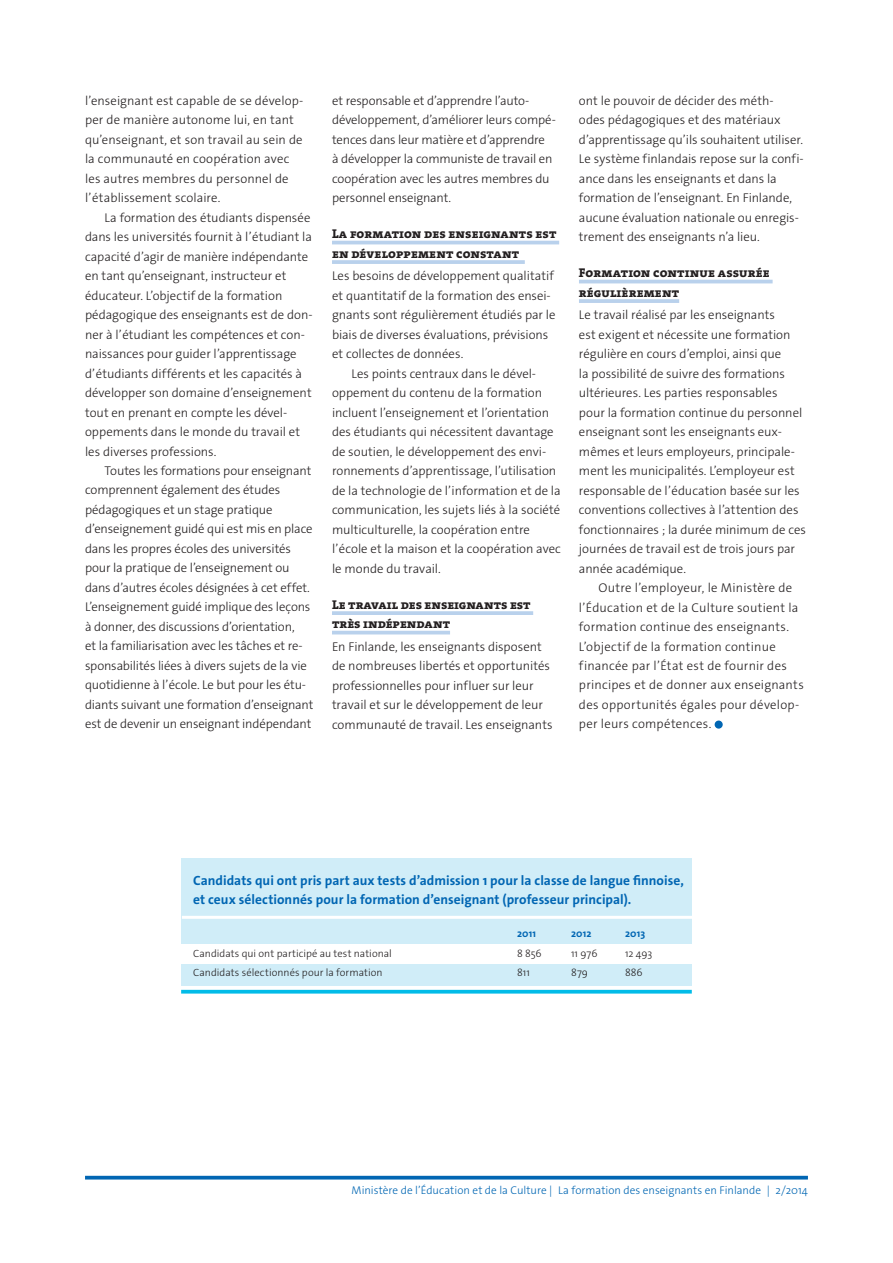
<style>
.page{position:relative;width:893px;height:1263px;background:#fff}
.page>*{position:absolute;margin:0;border:0;box-sizing:border-box;transform-origin:0 0}
.t1{font:700 13.5px/19.5px "The Sans Os F";letter-spacing:.005em;color:#0166b3}
.t2{font:300 12.75px/19.5px "The Sans Os F";color:#231f20}
.t3{font:300 12.75px/19.5px "The Sans Os F";letter-spacing:.02em;color:#231f20}
.t4{font:12.75px/19.5px "The Serif HP8 Ex Bld";letter-spacing:.005em;color:#231f20}
.t5{font:300 11.25px "The Sans Os F";color:#0166b3}
.t6{font:300 10.5px "The Sans Os F";letter-spacing:.005em;color:#231f20}
.t7{font:700 10.5px "The Sans Os F";letter-spacing:.01em;color:#0166b3}
</style>
<div class="page">
<hr style="left:85px;top:1176px;width:723px;height:3px;background:#0166b3">
<hr style="left:332px;top:241px;width:227px;height:3px;background:#b9d1ec">
<hr style="left:332px;top:260px;width:193px;height:4px;background:#b9d1ec">
<svg style="left:332px;top:611px;width:201px;height:4px"></svg>
<hr style="left:332px;top:631px;width:118px;height:3px;background:#b9d1ec">
<hr style="left:579px;top:280px;width:194px;height:3px;background:#b9d1ec">
<svg style="left:579px;top:299px;width:100px;height:4px"></svg>
<div style="left:715px;top:720px;width:8px;height:9px;background:#0166b3;border-radius:50%"></div>
<div style="left:181px;top:858px;width:511px;height:128px;background:#d0edf8"></div>
<div style="left:180px;top:944px;width:575px;height:20px;background:#fff"></div>
<hr style="left:181px;top:990px;width:511px;height:3px;background:#02bce8">
<hr style="left:182px;top:916px;width:510px;height:3px;background:#fff">
<p class="t2" style="left:85px;top:91px;width:220px">l’enseignant est capable de se dévelop&shy;per de manière autonome lui, en tant qu’enseignant, et son travail au sein de la communauté en coopération avec les autres membres du personnel de l’établissement scolaire.</p>
<p class="t2" style="left:85px;top:208px;width:229px;text-indent:19px">La formation des étudiants dispensée dans les universités fournit à l’étudiant la capacité d’agir de manière indépendante en tant qu’enseignant, instructeur et éducateur. L’objectif de la formation pédagogique des enseignants est de don&shy;ner à l’étudiant les compétences et con&shy;naissances pour guider l’apprentissage d’étudiants différents et les capacités à développer son domaine d’enseignement tout en prenant en compte les dével&shy;oppements dans le monde du travail et les diverses professions.</p>
<p class="t2" style="left:85px;top:461px;width:230px;text-indent:19px">Toutes les formations pour enseignant comprennent également des études pédagogiques et un stage pratique d’enseignement guidé qui est mis en place dans les propres écoles des universités pour la pratique de l’enseignement ou dans d’autres écoles désignées à cet effet.<br>L’enseignement guidé implique des leçons à donner, des discussions d’orientation,<br>et la familiarisation avec les tâches et re&shy;sponsabilités liées à divers sujets de la vie quotidienne à l’école. Le but pour les étu&shy;diants suivant une formation d’enseignant est de devenir un enseignant indépendant</p>
<p class="t2" style="left:332px;top:91px;width:225px">et responsable et d’apprendre l’auto&shy;développement, d’améliorer leurs compé&shy;tences dans leur matière et d’apprendre<br>à développer la communiste de travail en coopération avec les autres membres du personnel enseignant.</p>
<p class="t4" style="left:332px;top:224px;width:226px">La formation des enseignants est en développement constant</p>
<p class="t2" style="left:332px;top:266px;width:223px">Les besoins de développement qualitatif</p>
<p class="t2" style="left:332px;top:286px;width:220px">et quantitatif de la formation des ensei-</p>
<p class="t2" style="left:332px;top:305px;width:225px">gnants sont régulièrement étudiés par le</p>
<p class="t2" style="left:332px;top:325px;width:218px">biais de diverses évaluations, prévisions</p>
<p class="t2" style="left:332px;top:344px;width:133px">et collectes de données.</p>
<p class="t2" style="left:351px;top:364px;width:186px">Les points centraux dans le dével-</p>
<p class="t2" style="left:332px;top:383px;width:212px">oppement du contenu de la formation</p>
<p class="t2" style="left:332px;top:403px;width:219px">incluent l’enseignement et l’orientation</p>
<p class="t2" style="left:332px;top:422px;width:223px">des étudiants qui nécessitent davantage</p>
<p class="t2" style="left:332px;top:442px;width:216px">de soutien, le développement des envi-</p>
<p class="t2" style="left:332px;top:461px;width:226px">ronnements d’apprentissage, l’utilisation</p>
<p class="t2" style="left:332px;top:481px;width:230px">de la technologie de l’information et de la</p>
<p class="t2" style="left:332px;top:500px;width:230px">communication, les sujets liés à la société</p>
<p class="t2" style="left:332px;top:519px;width:199px">multiculturelle, la coopération entre</p>
<p class="t2" style="left:332px;top:539px;width:230px">l’école et la maison et la coopération avec</p>
<p class="t2" style="left:332px;top:558px;width:110px">le monde du travail.</p>
<p class="t4" style="left:332px;top:594px;width:200px">Le travail des enseignants est très indépendant</p>
<p class="t2" style="left:332px;top:636px;width:222px">En Finlande, les enseignants disposent de nombreuses libertés et opportunités professionnelles pour influer sur leur travail et sur le développement de leur communauté de travail. Les enseignants</p>
<p class="t2" style="left:579px;top:91px;width:226px">ont le pouvoir de décider des méth-<br>odes pédagogiques et des matériaux d’apprentissage qu’ils souhaitent utiliser.<br>Le système finlandais repose sur la confi&shy;ance dans les enseignants et dans la formation de l’enseignant. En Finlande, aucune évaluation nationale ou enregis&shy;trement des enseignants n’a lieu.</p>
<p class="t4" style="left:579px;top:263px;width:192px">Formation continue assurée régulièrement</p>
<p class="t2" style="left:579px;top:305px;width:229px">Le travail réalisé par les enseignants<br>est exigent et nécessite une formation régulière en cours d’emploi, ainsi que<br>la possibilité de suivre des formations ultérieures. Les parties responsables pour la formation continue du personnel enseignant sont les enseignants eux&shy;mêmes et leurs employeurs, principale&shy;ment les municipalités. L’employeur est responsable de l’éducation basée sur les conventions collectives à l’attention des fonctionnaires ; la durée minimum de ces journées de travail est de trois jours par année académique.</p>
<p class="t3" style="left:579px;top:578px;width:226px;text-indent:19px">Outre l’employeur, le Ministère de l’Éducation et de la Culture soutient la formation continue des enseignants.<br>L’objectif de la formation continue financée par l’État est de fournir des principes et de donner aux enseignants des opportunités égales pour dévelop&shy;per leurs compétences.</p>
<p class="t1" style="left:193px;top:870px;width:492px">Candidats qui ont pris part aux tests d’admission 1 pour la classe de langue finnoise, et ceux sélectionnés pour la formation d’enseignant (professeur principal).</p>
<p class="t7" style="left:517px;top:927px;width:20px">2011</p>
<p class="t7" style="left:571px;top:927px;width:22px">2012</p>
<p class="t7" style="left:625px;top:927px;width:22px">2013</p>
<p class="t6" style="left:193px;top:946px;width:200px">Candidats qui ont participé au test national</p>
<p class="t6" style="left:517px;top:946px;width:26px">8 856</p>
<p class="t6" style="left:571px;top:946px;width:28px">11 976</p>
<p class="t6" style="left:625px;top:946px;width:29px">12 493</p>
<p class="t6" style="left:193px;top:966px;width:191px">Candidats sélectionnés pour la formation</p>
<p class="t6" style="left:517px;top:966px;width:14px">811</p>
<p class="t6" style="left:571px;top:966px;width:18px">879</p>
<p class="t6" style="left:625px;top:966px;width:19px">886</p>
<p class="t5" style="left:352px;top:1183px;width:458px">Ministère de l’Éducation et de la Culture | La formation des enseignants en Finlande | 2/2014</p>
</div>
